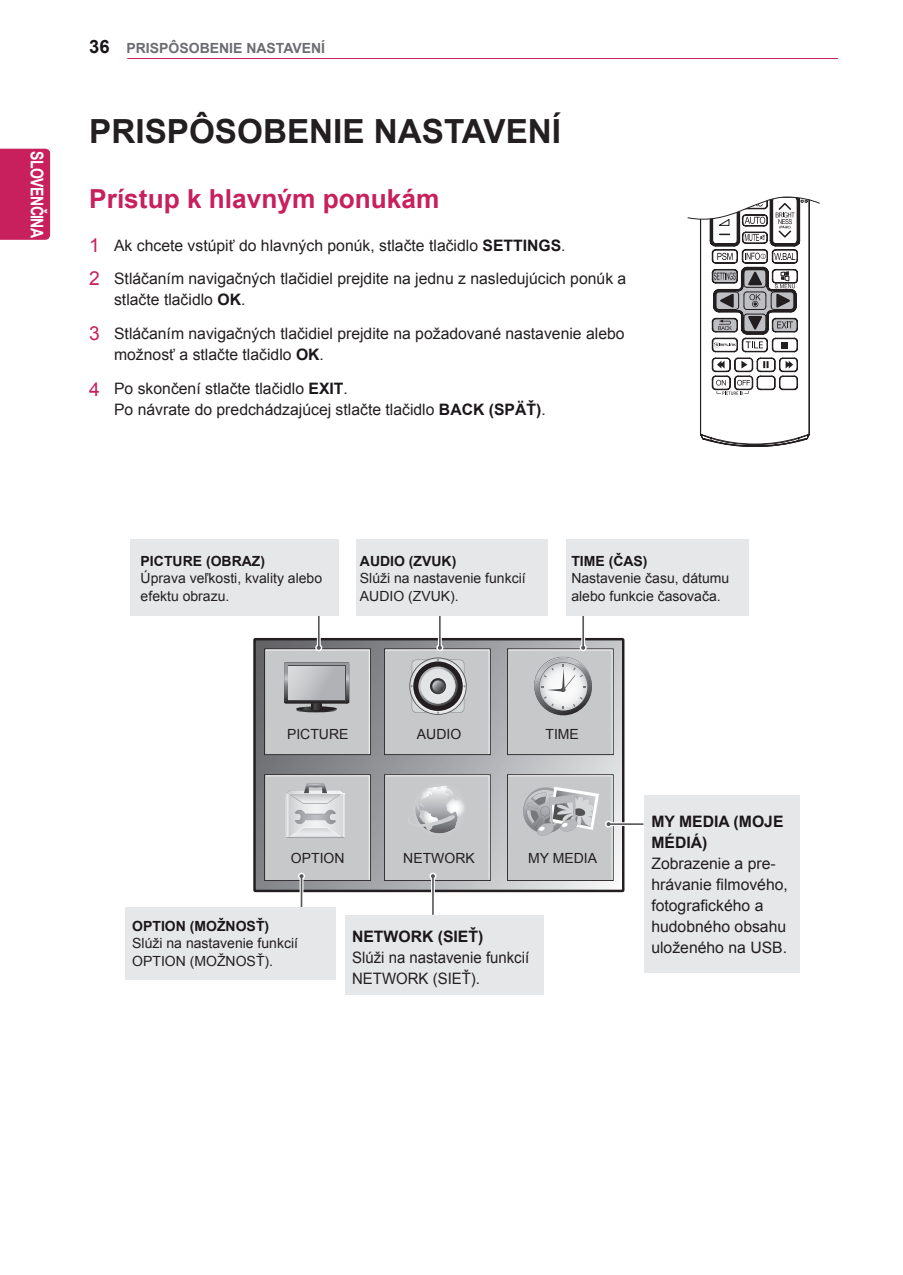
<style>
.page{position:relative;width:903px;height:1275px;background:#fff}
.page>*{position:absolute;margin:0;border:0;box-sizing:border-box;transform-origin:0 0}
.Chapter{font:700 33.25px "Arial";color:#231f20}
.Title-1{font:700 26.25px "Arial";color:#c8205d}
.t1{font:700 21px "Arial";color:#fff}
.t2{font:700 18.38px "Arial";color:#1a161a}
.t3{font:700 17.5px "Arial";letter-spacing:-.04em;color:#fff;scale:.8 1}
._1-Body{font:15.75px/21px "Arial";color:#231f20}
.Body{font:15.75px/21px "Arial";color:#231f20}
.Body-2{font:15.75px/21px "Arial";color:#231f20;scale:.95 1}
.Body-3{font:700 15.75px/21px "Arial";color:#1a161a}
.Body-8{font:14px/17.5px "Arial";color:#231f20}
.Image{font:14px "Arial";color:#231f20}
.t4{font:700 14px "Arial";color:#6c6d70}
.s1{font-size:19.25px;color:#c8205d}
.s2{font-weight:700;color:#1a161a}
</style>
<div class="page">
<hr style="left:127px;top:58px;width:711px;height:1px;background:#c8205d">
<div style="left:0;top:149px;width:50px;height:91px;background:#c8205d"></div>
<svg style="left:687px;top:196px;width:133px;height:251px"></svg>
<svg style="left:253px;top:638px;width:371px;height:254px;background:#97979a"></svg>
<hr style="left:317px;top:616px;width:4px;height:31px;background:#fff">
<div style="left:315px;top:644px;width:7px;height:7px;border:3px solid #fff;border-radius:50%"></div>
<hr style="left:318px;top:615px;width:2px;height:32px;background:#57585a">
<svg style="left:264px;top:646px;width:107px;height:109px;background:#b6b6b8"></svg>
<hr style="left:581px;top:616px;width:4px;height:31px;background:#fff">
<div style="left:580px;top:644px;width:7px;height:7px;border:3px solid #fff;border-radius:50%"></div>
<hr style="left:582px;top:615px;width:2px;height:32px;background:#57585a">
<svg style="left:507px;top:646px;width:107px;height:109px;background:#c0c1c3"></svg>
<hr style="left:438px;top:616px;width:4px;height:31px;background:#fff">
<div style="left:436px;top:644px;width:7px;height:7px;border:3px solid #fff;border-radius:50%"></div>
<hr style="left:439px;top:615px;width:2px;height:32px;background:#57585a">
<svg style="left:384px;top:646px;width:107px;height:109px;background:#b6b6b8"></svg>
<hr style="left:300px;top:877px;width:3px;height:33px;background:#fff">
<hr style="left:301px;top:877px;width:1px;height:34px;background:#57585a">
<svg style="left:264px;top:774px;width:107px;height:107px;background:#c5c6c8"></svg>
<hr style="left:431px;top:877px;width:4px;height:35px;background:#fff">
<hr style="left:432px;top:877px;width:2px;height:37px;background:#57585a">
<svg style="left:384px;top:774px;width:107px;height:107px;background:#c2c3c5"></svg>
<div style="left:125px;top:907px;width:210px;height:73px;background:#e6e7e9"></div>
<div style="left:356px;top:539px;width:191px;height:77px;background:#e6e7e9"></div>
<div style="left:130px;top:539px;width:208px;height:77px;background:#e6e7e9"></div>
<div style="left:567px;top:539px;width:182px;height:77px;background:#e6e7e9"></div>
<hr style="left:609px;top:822px;width:33px;height:4px;background:#fff">
<hr style="left:609px;top:823px;width:34px;height:2px;background:#57585a">
<svg style="left:507px;top:774px;width:107px;height:107px;background:#bebfc1"></svg>
<div style="left:644px;top:795px;width:156px;height:177px;background:#e6e7e9"></div>
<div style="left:345px;top:915px;width:199px;height:80px;background:#e6e7e9"></div>
<p class="t3" style="left:49px;top:151px;width:110px;rotate:90deg">SLOVENČINA</p>
<p class="t1" style="left:50px;top:180px;width:31px;rotate:90deg">SK</p>
<p class="t2" style="left:89px;top:34px;width:22px">36</p>
<p class="t4" style="left:126px;top:39px;width:200px">PRISPÔSOBENIE NASTAVENÍ</p>
<p class="Chapter" style="left:89px;top:109px;width:473px">PRISPÔSOBENIE NASTAVENÍ</p>
<p class="Title-1" style="left:89px;top:181px;width:352px">Prístup k hlavným ponukám</p>
<p class="_1-Body" style="left:89px;top:235px;width:478px"><span class="s1">1</span> Ak chcete vstúpiť do hlavných ponúk, stlačte tlačidlo <span class="s2">SETTINGS</span>.</p>
<p class="_1-Body" style="left:114px;top:268px;width:514px;text-indent:-25px"><span class="s1">2</span> Stláčaním navigačných tlačidiel prejdite na jednu z nasledujúcich ponúk a stlačte tlačidlo <span class="s2">OK</span>.</p>
<p class="_1-Body" style="left:114px;top:323px;width:512px;text-indent:-25px"><span class="s1">3</span> Stláčaním navigačných tlačidiel prejdite na požadované nastavenie alebo možnosť a stlačte tlačidlo <span class="s2">OK</span>.</p>
<p class="_1-Body" style="left:114px;top:379px;width:433px;text-indent:-25px"><span class="s1">4</span> Po skončení stlačte tlačidlo <span class="s2">EXIT</span>.<br>Po návrate do predchádzajúcej stlačte tlačidlo <span class="s2">BACK (SPÄŤ)</span>.</p>
<p class="Body-8" style="left:141px;top:552px;width:183px"><span class="s2">PICTURE (OBRAZ)<br></span>Úprava veľkosti, kvality alebo efektu obrazu.</p>
<p class="Body-8" style="left:571px;top:552px;width:159px"><span class="s2">TIME (ČAS)<br></span>Nastavenie času, dátumu alebo funkcie časovača.</p>
<p class="Body-8" style="left:360px;top:552px;width:167px"><span class="s2">AUDIO (ZVUK)<br></span>Slúži na nastavenie funkcií<br>AUDIO (ZVUK).</p>
<p class="Image" style="left:287px;top:725px;width:63px">PICTURE</p>
<p class="Image" style="left:291px;top:849px;width:55px">OPTION</p>
<p class="Image" style="left:417px;top:725px;width:46px">AUDIO</p>
<p class="Image" style="left:403px;top:849px;width:73px">NETWORK</p>
<p class="Image" style="left:545px;top:725px;width:35px">TIME</p>
<p class="Image" style="left:528px;top:849px;width:70px">MY MEDIA</p>
<p class="Body-8" style="left:132px;top:917px;width:167px"><span class="s2">OPTION (MOŽNOSŤ)<br></span>Slúži na nastavenie funkcií<br>OPTION (MOŽNOSŤ).</p>
<p class="Body-3" style="left:352px;top:926px;width:133px">NETWORK (SIEŤ)</p>
<p class="Body-2" style="left:352px;top:947px;width:188px">Slúži na nastavenie funkcií<br>NETWORK (SIEŤ).</p>
<p class="Body-3" style="left:651px;top:811px;width:134px">MY MEDIA (MOJE<br>MÉDIÁ)</p>
<p class="Body" style="left:651px;top:853px;width:138px">Zobrazenie a pre&shy;hrávanie filmového, fotografického a hudobného obsahu uloženého na USB.</p>
</div>
